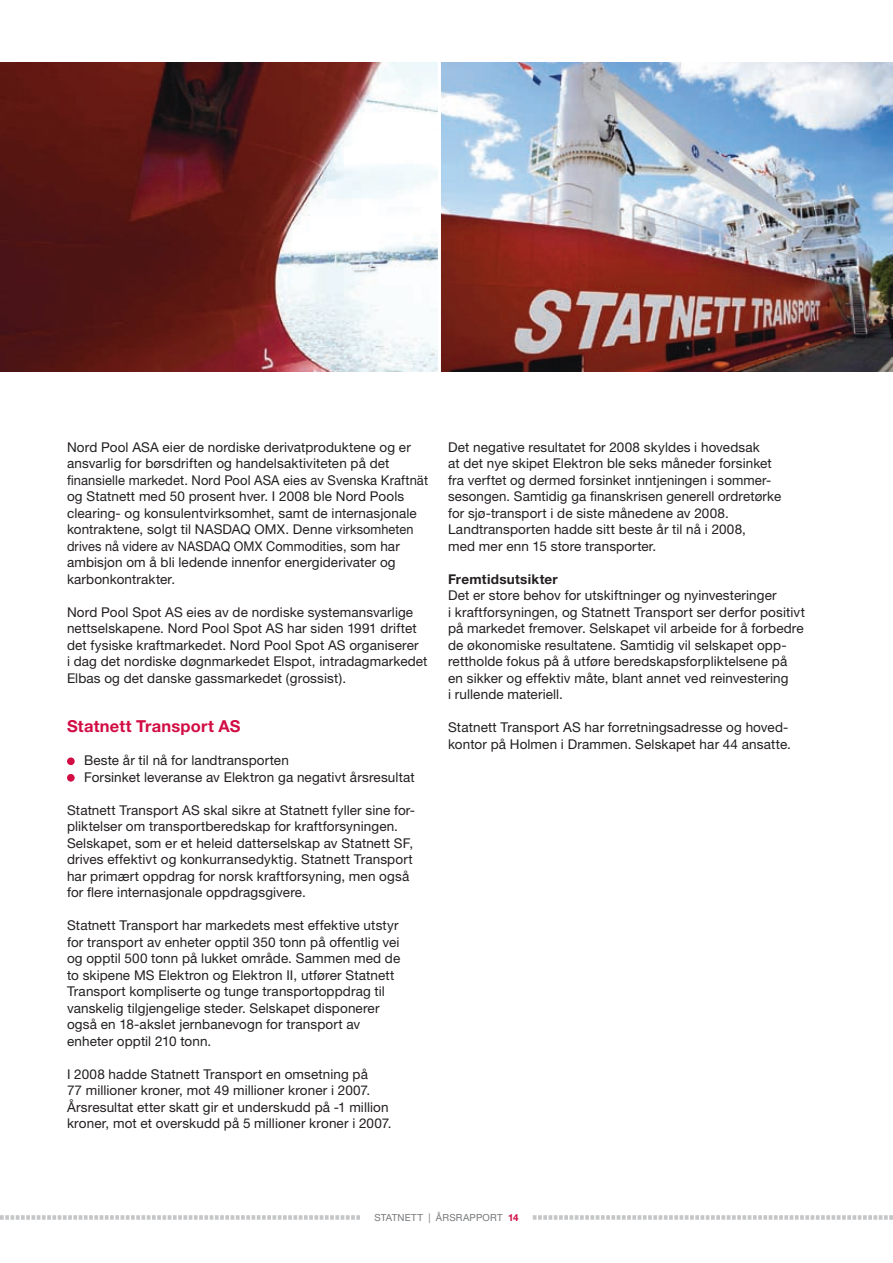
<style>
.page{position:relative;width:893px;height:1263px;background:#fff}
.page>*{position:absolute;margin:0;border:0;box-sizing:border-box;transform-origin:0 0}
.t1{font:700 16.5px "Helvetica Neue";color:#d20d44}
.t2{font:13.5px/16.5px "Helvetica Neue";letter-spacing:.01em;color:#231f20}
.t3{font:700 13.5px "Helvetica Neue";color:#231f20}
.t4{font:9.75px "Helvetica Neue";letter-spacing:.02em;color:#76787b}
.s1{font-weight:700;color:#d20d44}
</style>
<div class="page">
<svg style="left:0;top:1215px;width:360px;height:5px"></svg>
<svg style="left:533px;top:1215px;width:360px;height:5px"></svg>
<div style="left:67px;top:757px;width:8px;height:8px;background:#d20d44;border-radius:50%"></div>
<div style="left:67px;top:774px;width:8px;height:8px;background:#d20d44;border-radius:50%"></div>
<img style="left:0;top:63px;width:893px;height:308px">
<hr style="left:440px;top:23px;width:3px;height:361px;background:#fff">
<hr style="left:438px;top:55px;width:3px;height:325px;background:#fff">
<p class="t2" style="left:67px;top:438px;width:363px">Nord Pool ASA eier de nordiske derivatproduktene og er ansvarlig for børsdriften og handelsaktiviteten på det finansielle markedet. Nord Pool ASA eies av Svenska Kraftnät og Statnett med 50 prosent hver. I 2008 ble N ord Pools clearing- og konsulentvirksomhet, samt de internasjonale kontraktene, solgt til NASDAQ OMX. Denne virksomheten drives nå videre av NASDAQ OMX Commodities, som har ambisjon om å bli ledende innenfor energiderivater og karbonkontrakter.</p>
<p class="t2" style="left:67px;top:603px;width:362px">N ord Pool Spot AS eies av de nordiske systemansvarlige nettselskapene. Nord Pool Spot AS har siden 1991 driftet det fysiske kraftmarkedet. N ord Pool Spot AS organiserer<br>i dag det nordiske døgnmarkedet Elspot, intradagmarkedet Elbas og det danske gassmarkedet (grossist).</p>
<p class="t1" style="left:67px;top:716px;width:164px">Statnett Transport AS</p>
<p class="t2" style="left:84px;top:752px;width:332px">Beste år til nå for landtransporten<br>Forsinket leveranse av Elektron ga negativt årsresultat</p>
<p class="t2" style="left:67px;top:801px;width:350px">Statnett Transport AS skal sikre at Statnett fyller sine for&shy;pliktelser om transportberedskap for kraftforsyningen.<br>Selskapet, som er et heleid datterselskap av Statnett SF, drives effektivt og konkurransedyktig. Statnett Transport har primært oppdrag for norsk kraftforsyning, men også for flere internasjonale oppdragsgivere.</p>
<p class="t2" style="left:67px;top:917px;width:335px">Statnett Transport har markedets mest effektive utstyr for transport av enheter opptil 350 tonn på offentlig vei og opptil 500 tonn på lukket område. Sammen med de to skipene MS Elektron og Elektron II, utfører Statnett Transport kompliserte og tunge transportoppdrag til vanskelig tilgjengelige steder. Selskapet disponerer også en 18-akslet jernbanevogn for transport av enheter opptil 210 tonn.</p>
<p class="t2" style="left:67px;top:1065px;width:326px">I 2008 hadde Statnett Transport en omsetning på<br>77 millioner kroner, mot 49 millioner kroner i 2007.<br>Årsresultat etter skatt gir et underskudd på -1 million kroner, mot et overskudd på 5 millioner kroner i 2007.</p>
<p class="t2" style="left:448px;top:438px;width:335px">Det negative resultatet for 2008 skyldes i hovedsak<br>at det nye skipet Elektron ble seks måneder forsinket fra verftet og dermed forsinket inntjeningen i sommer&shy;sesongen. Samtidig ga finanskrisen generell ordretørke for sjø-transport i de siste månedene av 2008.<br>Landtransporten hadde sitt beste år til nå i 2008,<br>med mer enn 15 store transporter.</p>
<p class="t3" style="left:448px;top:570px;width:111px">Fremtidsutsikter</p>
<p class="t2" style="left:448px;top:587px;width:358px">Det er store behov for utskiftninger og nyinvesteringer<br>i kraftforsyningen, og Statnett Transport ser derfor positivt på markedet fremover. Selskapet vil arbeide for å forbedre de økonomiske resultatene. Samtidig vil selskapet opp&shy;rettholde fokus på å utføre beredskapsforpliktelsene på en sikker og effektiv måte, blant annet ved reinvestering<br>i rullende materiell.</p>
<p class="t2" style="left:448px;top:719px;width:344px">Statnett Transport AS har forretningsadresse og hoved&shy;kontor på Holmen i Drammen. Selskapet har 44 ansatte.</p>
<p class="t4" style="left:374px;top:1211px;width:146px">Statnett | Årsrapport <span class="s1">14</span></p>
</div>
